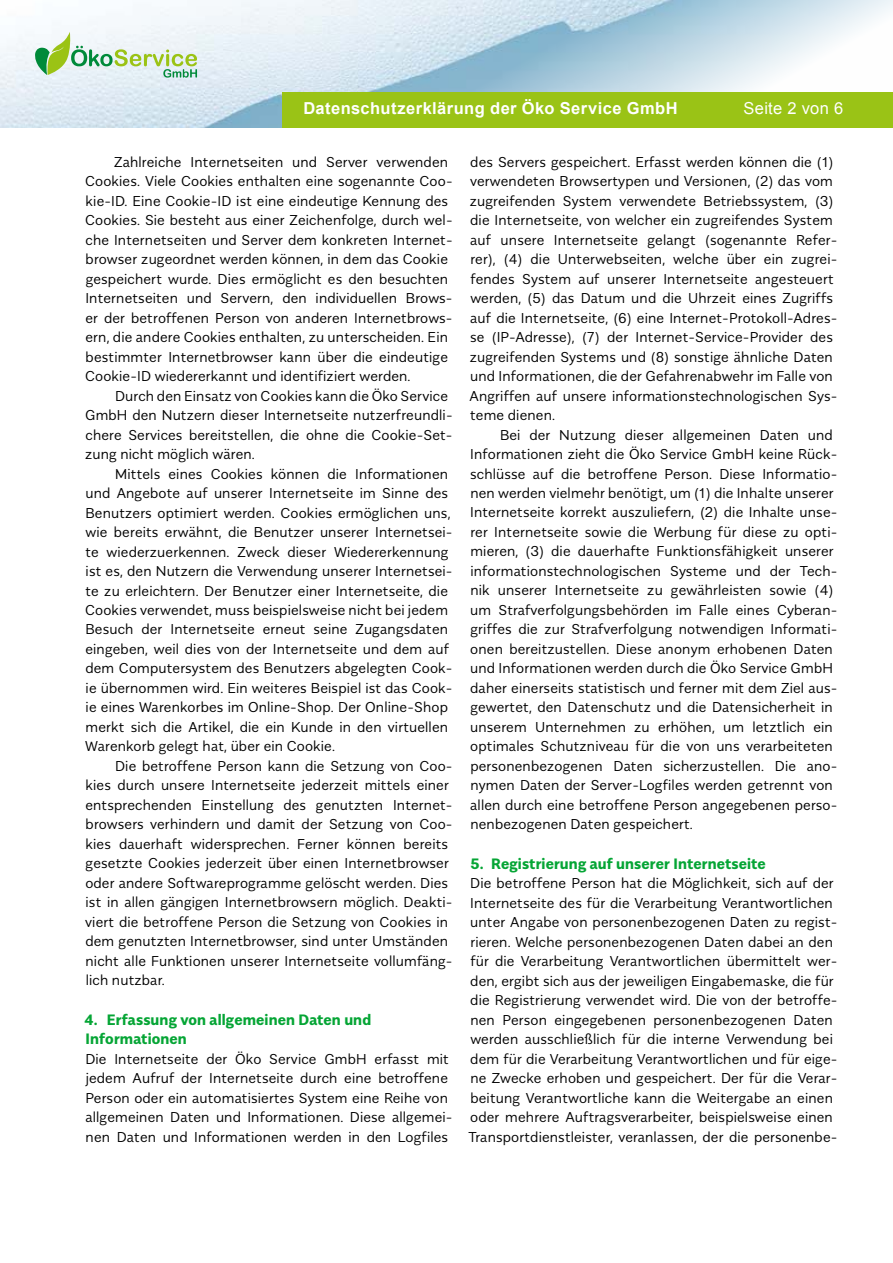
<style>
.page{position:relative;width:893px;height:1263px;background:#fff}
.page>*{position:absolute;margin:0;border:0;box-sizing:border-box;transform-origin:0 0}
.t1{font:700 16.5px "Arial";letter-spacing:.025em;color:#fff}
.t2{font:16.5px "Arial";letter-spacing:.02em;color:#fff}
.t3{font:700 15px/19.5px "Alergia Normal";letter-spacing:.005em;color:#05a535}
.t4{font:300 14.25px/19.5px "Alergia Normal";letter-spacing:.01em;color:#000}
</style>
<div class="page">
<img style="left:0;top:0;width:893px;height:128px">
<svg style="left:35px;top:32px;width:162px;height:46px"></svg>
<div style="left:282px;top:92px;width:611px;height:36px;background:#9ac316"></div>
<p class="t1" style="left:303px;top:97px;width:376px">Datenschutzerklärung der Öko Service GmbH</p>
<p class="t2" style="left:743px;top:97px;width:101px">Seite 2 von 6</p>
<p class="t4" style="left:85px;top:151px;width:369px;text-indent:29px">Zahlreiche Internetseiten und Server verwenden Cookies. Viele Cookies enthalten eine sogenannte Coo&shy;kie-ID. Eine Cookie-ID ist eine eindeutige Kennung des Cookies. Sie besteht aus einer Zeichenfolge, durch wel&shy;che Internetseiten und Server dem konkreten Internet&shy;browser zugeordnet werden können, in dem das Cookie gespeichert wurde. Dies ermöglicht es den besuchten Internetseiten und Servern, den individuellen Brows&shy;er der betroffenen Person von anderen Internetbrows&shy;ern, die andere Cookies enthalten, zu unterscheiden. Ein bestimmter Internetbrowser kann über die eindeutige Cookie-ID wiedererkannt und identifiziert werden.</p>
<p class="t4" style="left:85px;top:385px;width:369px;text-indent:30px">Durch den Einsatz von Cookies kann die Öko Service GmbH den Nutzern dieser Internetseite nutzerfreundli&shy;chere Services bereitstellen, die ohne die Cookie-Set&shy;zung nicht möglich wären.</p>
<p class="t4" style="left:85px;top:463px;width:369px;text-indent:30px">Mittels eines Cookies können die Informationen und Angebote auf unserer Internetseite im Sinne des Benutzers optimiert werden. Cookies ermöglichen uns, wie bereits erwähnt, die Benutzer unserer Internetsei&shy;te wiederzuerkennen. Zweck dieser Wiedererkennung ist es, den Nutzern die Verwendung unserer Internetsei&shy;te zu erleichtern. Der Benutzer einer Internetseite, die Cookies verwendet, muss beispielsweise nicht bei jedem Besuch der Internetseite erneut seine Zugangsdaten eingeben, weil dies von der Internetseite und dem auf dem Computersystem des Benutzers abgelegten Cook&shy;ie übernommen wird. Ein weiteres Beispiel ist das Cook&shy;ie eines Warenkorbes im Online-Shop. Der Online-Shop merkt sich die Artikel, die ein Kunde in den virtuellen Warenkorb gelegt hat, über ein Cookie.</p>
<p class="t4" style="left:85px;top:755px;width:369px;text-indent:30px">Die betroffene Person kann die Setzung von Coo&shy;kies durch unsere Internetseite jederzeit mittels einer entsprechenden Einstellung des genutzten Internet&shy;browsers verhindern und damit der Setzung von Coo&shy;kies dauerhaft widersprechen. Ferner können bereits gesetzte Cookies jederzeit über einen Internetbrowser oder andere Softwareprogramme gelöscht werden. Dies ist in allen gängigen Internetbrowsern möglich. Deakti&shy;viert die betroffene Person die Setzung von Cookies in dem genutzten Internetbrowser, sind unter Umständen nicht alle Funktionen unserer Internetseite vollumfäng&shy;lich nutzbar.</p>
<p class="t3" style="left:84px;top:1008px;width:288px">4. Erfassung von allgemeinen Daten und<br>Informationen</p>
<p class="t4" style="left:85px;top:1048px;width:369px">Die Internetseite der Öko Service GmbH erfasst mit jedem Aufruf der Internetseite durch eine betroffene Person oder ein automatisiertes System eine Reihe von allgemeinen Daten und Informationen. Diese allgemei&shy;nen Daten und Informationen werden in den Logfiles</p>
<p class="t4" style="left:469px;top:151px;width:369px">des Servers gespeichert. Erfasst werden können die (1) verwendeten Browsertypen und Versionen, (2) das vom zugreifenden System verwendete Betriebssystem, (3) die Internetseite, von welcher ein zugreifendes System auf unsere Internetseite gelangt (sogenannte Refer&shy;rer), (4) die Unterwebseiten, welche über ein zugrei&shy;fendes System auf unserer Internetseite angesteuert werden, (5) das Datum und die Uhrzeit eines Zugriffs auf die Internetseite, (6) eine Internet-Protokoll-Adres&shy;se (IP-Adresse), (7) der Internet-Service-Provider des zugreifenden Systems und (8) sonstige ähnliche Daten und Informationen, die der Gefahrenabwehr im Falle von Angriffen auf unsere informationstechnologischen Sys&shy;teme dienen.</p>
<p class="t4" style="left:470px;top:424px;width:369px;text-indent:30px">Bei der Nutzung dieser allgemeinen Daten und Informationen zieht die Öko Service GmbH keine Rück&shy;schlüsse auf die betroffene Person. Diese Informatio&shy;nen werden vielmehr benötigt, um (1) die Inhalte unserer Internetseite korrekt auszuliefern, (2) die Inhalte unse&shy;rer Internetseite sowie die Werbung für diese zu opti&shy;mieren, (3) die dauerhafte Funktionsfähigkeit unserer informationstechnologischen Systeme und der Tech&shy;nik unserer Internetseite zu gewährleisten sowie (4) um Strafverfolgungsbehörden im Falle eines Cyberan&shy;griffes die zur Strafverfolgung notwendigen Informati&shy;onen bereitzustellen. Diese anonym erhobenen Daten und Informationen werden durch die Öko Service GmbH daher einerseits statistisch und ferner mit dem Ziel aus&shy;gewertet, den Datenschutz und die Datensicherheit in unserem Unternehmen zu erhöhen, um letztlich ein optimales Schutzniveau für die von uns verarbeiteten personenbezogenen Daten sicherzustellen. Die ano&shy;nymen Daten der Server-Logfiles werden getrennt von allen durch eine betroffene Person angegebenen perso&shy;nenbezogenen Daten gespeichert.</p>
<p class="t3" style="left:470px;top:852px;width:297px">5. Registrierung auf unserer Internetseite</p>
<p class="t4" style="left:469px;top:872px;width:370px">Die betroffene Person hat die Möglichkeit, sich auf der Internetseite des für die Verarbeitung Verantwortlichen unter Angabe von personenbezogenen Daten zu regist&shy;rieren. Welche personenbezogenen Daten dabei an den für die Verarbeitung Verantwortlichen übermittelt wer&shy;den, ergibt sich aus der jeweiligen Eingabemaske, die für die Registrierung verwendet wird. Die von der betroffe&shy;nen Person eingegebenen personenbezogenen Daten werden ausschließlich für die interne Verwendung bei dem für die Verarbeitung Verantwortlichen und für eige&shy;ne Zwecke erhoben und gespeichert. Der für die Verar&shy;beitung Verantwortliche kann die Weitergabe an einen oder mehrere Auftragsverarbeiter, beispielsweise einen Transportdienstleister, veranlassen, der die personenbe-</p>
</div>
